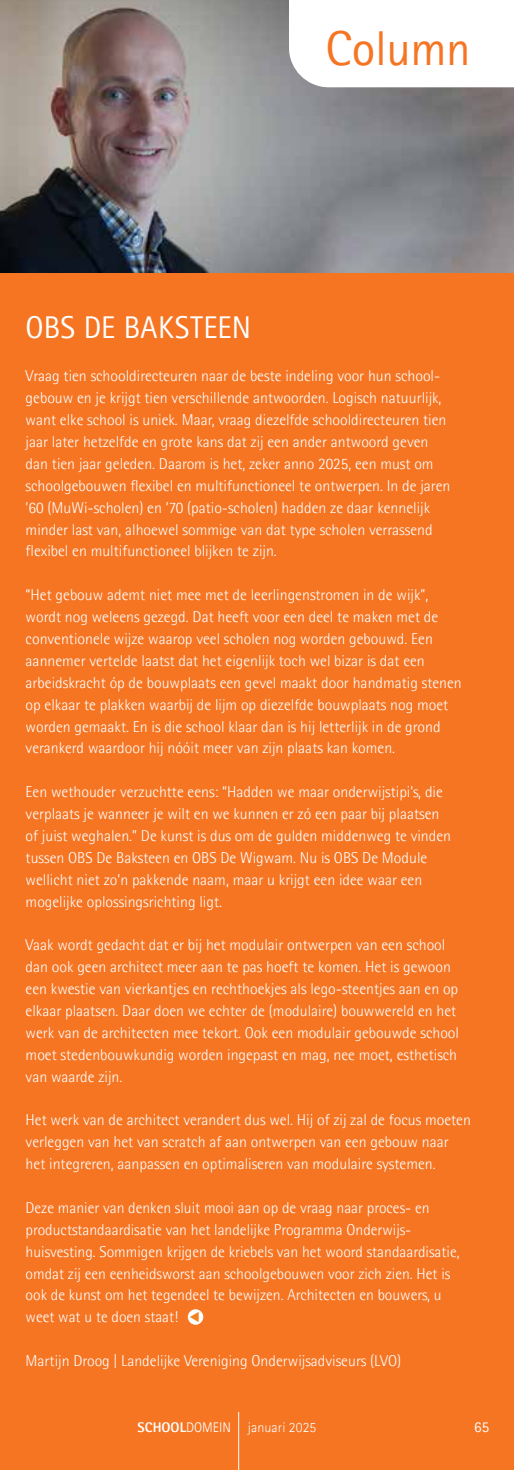
<style>
.page{position:relative;width:514px;height:1470px;background:#fff}
.page>*{position:absolute;margin:0;border:0;box-sizing:border-box;transform-origin:0 0}
.t1{font:49px "Rotis Sans Serif";letter-spacing:-.01em;color:#f57523}
.t2{font:31.5px "Rotis Sans Serif";letter-spacing:.005em;color:#fff}
.t3{font:300 15.75px/21.9px "Rotis Semi Sans";color:#fff}
.t4{font:14.88px "Rotis Sans Serif";color:#fff}
.t5{font:300 14px "Rotis Sans Serif";color:#fff}
.s1{font-weight:800}
</style>
<div class="page">
<div style="left:0;top:27px;width:514px;height:1443px;background:#f57523"></div>
<hr style="left:238px;top:1412px;width:1px;height:58px;background:#fff">
<img style="left:0;top:0;width:514px;height:273px">
<div style="left:289px;top:0;width:225px;height:87px;background:#fff"></div>
<div style="left:188px;top:1309px;width:15px;height:15px;background:#fff;border-radius:50%"></div>
<svg style="left:190px;top:1312px;width:9px;height:10px"></svg>
<h1 class="t1" style="left:325px;top:19px;width:147px">Column</h1>
<h2 class="t2" style="left:26px;top:308px;width:227px">OBS DE BAKSTEEN</h2>
<p class="t3" style="left:26px;top:365px;width:426px">Vraag tien schooldirecteuren naar de beste indeling voor hun school&shy;gebouw en je krijgt tien verschillende antwoorden. Logisch natuurlijk, want elke school is uniek. Maar, vraag diezelfde schooldirecteuren tien jaar later hetzelfde en grote kans dat zij een ander antwoord geven dan tien jaar geleden. Daarom is het, zeker anno 2025, een must om schoolgebouwen flexibel en multifunctioneel te ontwerpen. In de jaren ’60 (MuWi-scholen) en ’70 (patio-scholen) hadden ze daar kennelijk minder last van, alhoewel sommige van dat type scholen verrassend flexibel en multifunctioneel blijken te zijn.</p>
<p class="t3" style="left:26px;top:584px;width:437px">“Het gebouw ademt niet mee met de leerlingenstromen in de wijk”, wordt nog weleens gezegd. Dat heeft voor een deel te maken met de conventionele wijze waarop veel scholen nog worden gebouwd. Een aannemer vertelde laatst dat het eigenlijk toch wel bizar is dat een arbeidskracht óp de bouwplaats een gevel maakt door handmatig stenen op elkaar te plakken waarbij de lijm op diezelfde bouwplaats nog moet worden gemaakt. En is die school klaar dan is hij letterlijk in de grond verankerd waardoor hij nóóit meer van zijn plaats kan komen.</p>
<p class="t3" style="left:26px;top:781px;width:427px">Een wethouder verzuchtte eens: “Hadden we maar onderwijstipi’s, die verplaats je wanneer je wilt en we kunnen er zó een paar bij plaatsen of juist weghalen.” De kunst is dus om de gulden middenweg te vinden tussen OBS De Baksteen en OBS De Wigwam. Nu is OBS De Module wellicht niet zo’n pakkende naam, maar u krijgt een idee waar een mogelijke oplossingsrichting ligt.</p>
<p class="t3" style="left:26px;top:934px;width:435px">Vaak wordt gedacht dat er bij het modulair ontwerpen van een school dan ook geen architect meer aan te pas hoeft te komen. Het is gewoon een kwestie van vierkantjes en rechthoekjes als lego-steentjes aan en op elkaar plaatsen. Daar doen we echter de (modulaire) bouwwereld en het werk van de architecten mee tekort. Ook een modulair gebouwde school moet stedenbouwkundig worden ingepast en mag, nee moet, esthetisch van waarde zijn.</p>
<p class="t3" style="left:26px;top:1109px;width:446px">Het werk van de architect verandert dus wel. Hij of zij zal de focus moeten verleggen van het van scratch af aan ontwerpen van een gebouw naar het integreren, aanpassen en optimaliseren van modulaire systemen.</p>
<p class="t3" style="left:26px;top:1196px;width:435px">Deze manier van denken sluit mooi aan op de vraag naar proces- en productstandaardisatie van het landelijke Programma Onderwijs&shy;huisvesting. Sommigen krijgen de kriebels van het woord standaardisatie, omdat zij een eenheidsworst aan schoolgebouwen voor zich zien. Het is ook de kunst om het tegendeel te bewijzen. Architecten en bouwers, u weet wat u te doen staat!</p>
<p class="t3" style="left:26px;top:1349px;width:377px">Martijn Droog | Landelijke Vereniging Onderwijsadviseurs (LVO)</p>
<p class="t5" style="left:138px;top:1419px;width:180px"><span class="s1">SCHOOL</span>DOMEIN januari 2025</p>
<p class="t4" style="left:474px;top:1417px;width:16px">65</p>
</div>
